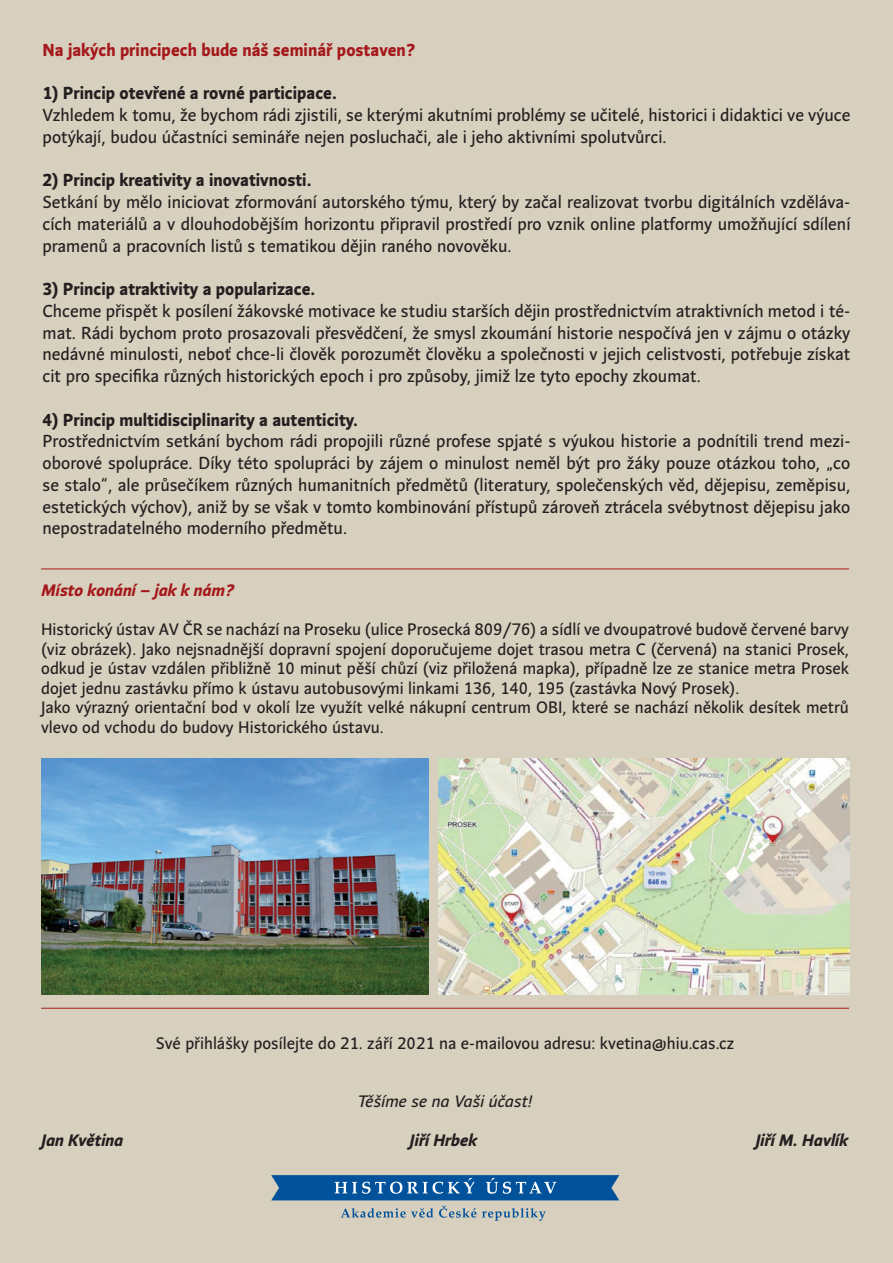
<style>
.page{position:relative;width:893px;height:1263px;background:#d8d0be}
.page>*{position:absolute;margin:0;border:0;box-sizing:border-box;transform-origin:0 0}
.t1{font:17.25px/21.8px "Andulka Sans Text";color:#231f20;text-align:justify}
.t2{font:700 17.25px "Andulka Sans Text";color:#231f20}
.t3{font:700 17.25px "Andulka Sans Text";color:#a5181b}
.t4{font:16.5px/19.5px "Andulka Sans Text";color:#231f20}
.t5{font:italic 700 16.5px "Andulka Sans Text";color:#231f20}
.t6{font:italic 700 16.5px "Andulka Sans Text";color:#a5181b}
.t7{font:italic 16.5px "Andulka Sans Text";color:#231f20}
</style>
<div class="page">
<svg style="left:271px;top:1175px;width:348px;height:46px"></svg>
<img style="left:41px;top:758px;width:388px;height:237px">
<img style="left:438px;top:758px;width:411px;height:237px">
<hr style="left:41px;top:569px;width:808px;height:1px;background:#a5181b">
<hr style="left:41px;top:1008px;width:808px;height:1px;background:#a5181b">
<p class="t3" style="left:43px;top:39px;width:375px">Na jakých principech bude náš seminář postaven?</p>
<p class="t2" style="left:43px;top:83px;width:296px">1) Princip otevřené a rovné participace.</p>
<p class="t1" style="left:43px;top:104px;width:809px">Vzhledem k tomu, že bychom rádi zjistili, se kterými akutními problémy se učitelé, historici i didaktici ve výuce potýkají, budou účastníci semináře nejen posluchači, ale i jeho aktivními spolutvůrci.</p>
<p class="t2" style="left:43px;top:170px;width:270px">2) Princip kreativity a inovativnosti.</p>
<p class="t1" style="left:43px;top:191px;width:809px">Setkání by mělo iniciovat zformování autorského týmu, který by začal realizovat tvorbu digitálních vzděláva&shy;cích materiálů a v dlouhodobějším horizontu připravil prostředí pro vznik online platformy umožňující sdílení pramenů a pracovních listů s tematikou dějin raného novověku.</p>
<p class="t2" style="left:43px;top:278px;width:274px">3) Princip atraktivity a popularizace.</p>
<p class="t1" style="left:43px;top:300px;width:809px">Chceme přispět k posílení žákovské motivace ke studiu starších dějin prostřednictvím atraktivních metod i té&shy;mat. Rádi bychom proto prosazovali přesvědčení, že smysl zkoumání historie nespočívá jen v zájmu o otázky nedávné minulosti, neboť chce-li člověk porozumět člověku a společnosti v jejich celistvosti, potřebuje získat cit pro specifika různých historických epoch i pro způsoby, jimiž lze tyto epochy zkoumat.</p>
<p class="t2" style="left:43px;top:409px;width:317px">4) Princip multidisciplinarity a autenticity.</p>
<p class="t1" style="left:43px;top:430px;width:809px">Prostřednictvím setkání bychom rádi propojili různé profese spjaté s výukou historie a podnítili trend mezi&shy;oborové spolupráce. Díky této spolupráci by zájem o minulost neměl být pro žáky pouze otázkou toho, „co se stalo“, ale průsečíkem různých humanitních předmětů (literatury, společenských věd, dějepisu, zeměpisu, estetických výchov), aniž by se však v tomto kombinování přístupů zároveň ztrácela svébytnost dějepisu jako nepostradatelného moderního předmětu.</p>
<p class="t6" style="left:41px;top:581px;width:195px">Místo konání – jak k nám?</p>
<p class="t4" style="left:41px;top:620px;width:809px">Historický ústav AV ČR se nachází na Proseku (ulice Prosecká 809/76) a sídlí ve dvoupatrové budově červené barvy (viz obrázek). Jako nejsnadnější dopravní spojení doporučujeme dojet trasou metra C (červená) na stanici Prosek, odkud je ústav vzdálen přibližně 10 minut pěší chůzí (viz přiložená mapka), případně lze ze stanice metra Prosek dojet jednu zastávku přímo k ústavu autobusovými linkami 136, 140, 195 (zastávka Nový Prosek).<br>Jako výrazný orientační bod v okolí lze využít velké nákupní centrum OBI, které se nachází několik desítek metrů vlevo od vchodu do budovy Historického ústavu.</p>
<p class="t4" style="left:156px;top:1033px;width:580px">Své přihlášky posílejte do 21. září 2021 na e-mailovou adresu: kvetina@hiu.cas.cz</p>
<p class="t7" style="left:358px;top:1091px;width:176px">Těšíme se na Vaši účast!</p>
<p class="t5" style="left:41px;top:1130px;width:83px">Jan Květina</p>
<p class="t5" style="left:410px;top:1130px;width:69px">Jiří Hrbek</p>
<p class="t5" style="left:755px;top:1130px;width:94px">Jiří M. Havlík</p>
</div>
